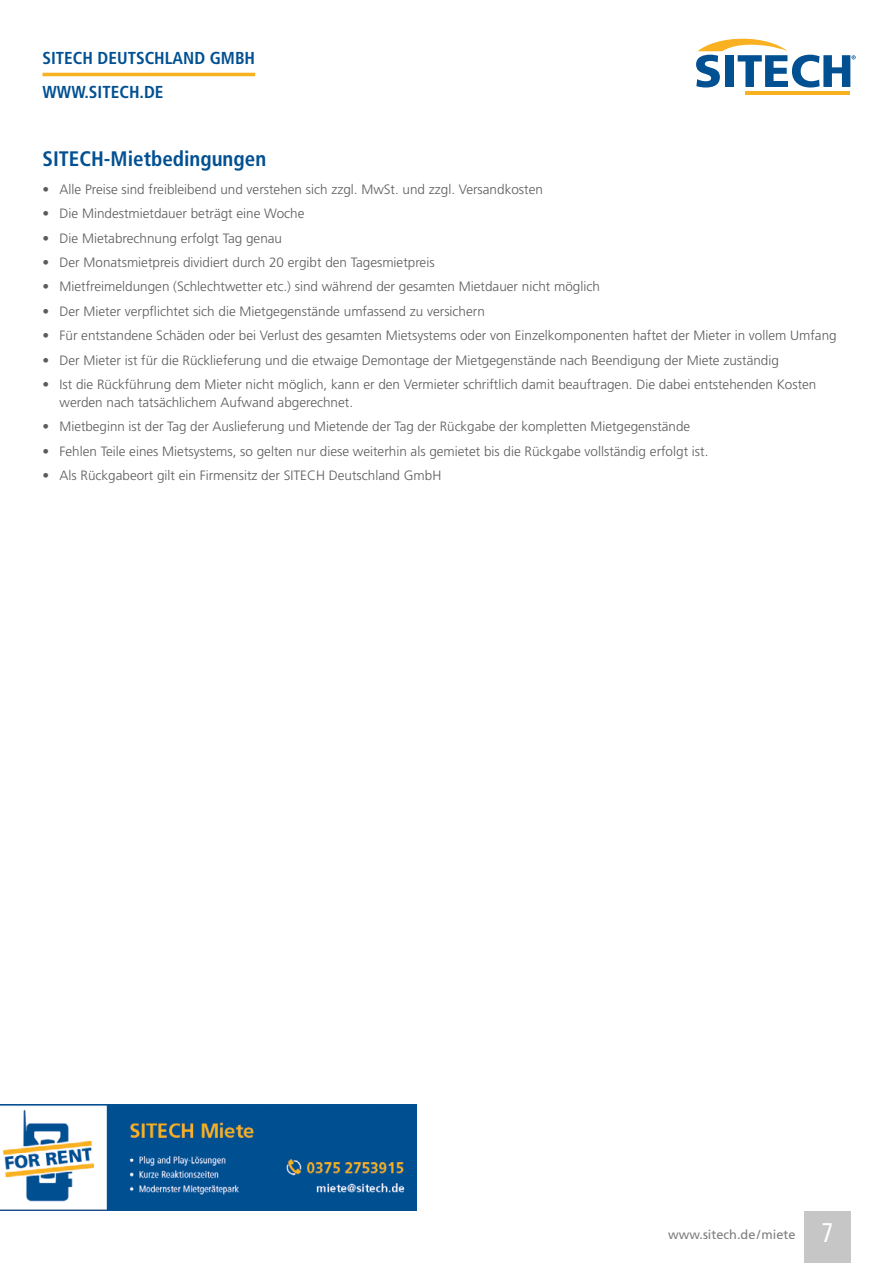
<style>
.page{position:relative;width:893px;height:1263px;background:#fff}
.page>*{position:absolute;margin:0;border:0;box-sizing:border-box;transform-origin:0 0}
.t1{font:700 condensed 21px "Frutiger";color:#005092}
.t2{font:700 condensed 17.25px/34.2px "Frutiger";color:#005092}
.t3{font:300 13.5px/18px "Frutiger";color:#5d5c5d}
.t4{font:12.75px "Frutiger";color:#5d5c5d}
.s1{font-family:"Frutiger LT Std";font-stretch:condensed;font-size:27px;color:#fff}
</style>
<div class="page">
<img style="left:0;top:1105px;width:417px;height:106px">
<div style="left:804px;top:1212px;width:47px;height:51px;background:#c6c6c6"></div>
<hr style="left:745px;top:91px;width:105px;height:4px;background:#f9b122">
<svg style="left:696px;top:39px;width:160px;height:49px"></svg>
<hr style="left:43px;top:73px;width:212px;height:3px;background:#f9b122">
<p class="t2" style="left:43px;top:41px;width:214px">SITECH DEUTSCHLAND GMBH<br>WWW.SITECH.DE</p>
<h1 class="t1" style="left:43px;top:146px;width:225px">SITECH-Mietbedingungen</h1>
<p class="t3" style="left:43px;top:180px;width:502px">• Alle Preise sind freibleibend und verstehen sich zzgl. MwSt. und zzgl. Versandkosten</p>
<p class="t3" style="left:43px;top:205px;width:264px">• Die Mindestmietdauer beträgt eine Woche</p>
<p class="t3" style="left:43px;top:229px;width:241px">• Die Mietabrechnung erfolgt Tag genau</p>
<p class="t3" style="left:43px;top:253px;width:394px">• Der Monatsmietpreis dividiert durch 20 ergibt den Tagesmietpreis</p>
<p class="t3" style="left:43px;top:278px;width:559px">• Mietfreimeldungen (Schlechtwetter etc.) sind während der gesamten Mietdauer nicht möglich</p>
<p class="t3" style="left:43px;top:302px;width:444px">• Der Mieter verpflichtet sich die Mietgegenstände umfassend zu versichern</p>
<p class="t3" style="left:43px;top:327px;width:796px">• Für entstandene Schäden oder bei Verlust des gesamten Mietsystems oder von Einzelkomponenten haftet der Mieter in vollem Umfang</p>
<p class="t3" style="left:43px;top:351px;width:738px">• Der Mieter ist für die Rücklieferung und die etwaige Demontage der Mietgegenstände nach Beendigung der Miete zuständig</p>
<p class="t3" style="left:60px;top:375px;width:758px;text-indent:-17px">• Ist die Rückführung dem Mieter nicht möglich, kann er den Vermieter schriftlich damit beauftragen. Die dabei entstehenden Kosten werden nach tatsächlichem Aufwand abgerechnet.</p>
<p class="t3" style="left:43px;top:418px;width:649px">• Mietbeginn ist der Tag der Auslieferung und Mietende der Tag der Rückgabe der kompletten Mietgegenstände</p>
<p class="t3" style="left:43px;top:442px;width:667px">• Fehlen Teile eines Mietsystems, so gelten nur diese weiterhin als gemietet bis die Rückgabe vollständig erfolgt ist.</p>
<p class="t3" style="left:43px;top:466px;width:400px">• Als Rückgabeort gilt ein Firmensitz der SITECH Deutschland GmbH</p>
<p class="t4" style="left:668px;top:1226px;width:166px">www.sitech.de/miete <span class="s1">7</span></p>
</div>
